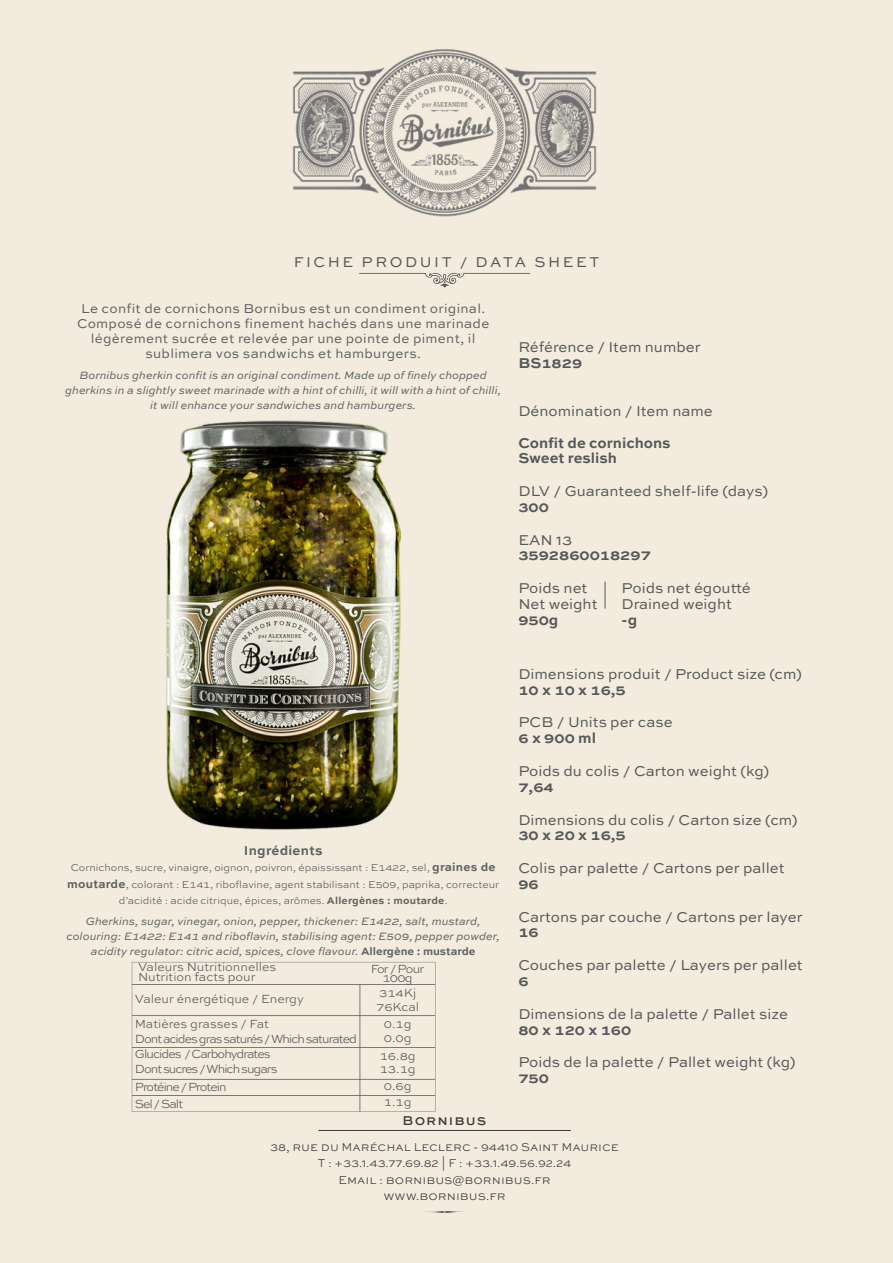
<style>
.page{position:relative;width:893px;height:1263px;background:#f2ebde}
.page>*{position:absolute;margin:0;border:0;box-sizing:border-box;transform-origin:0 0}
.t1{font:15px/15.8px "Sweet Sans Pro";color:#565758}
.t2{font:700 15px/15.8px "Sweet Sans Pro";color:#565758}
.t3{font:15px "Sweet Sans Pro";letter-spacing:.17em;color:#565758}
.t4{font:13.5px/15px "Sweet Sans Pro";letter-spacing:.02em;color:#5f6161;text-align:center}
.t5{font:700 13.5px "Sweet Sans Pro";letter-spacing:.02em;color:#5f6161}
.t6{font:500 13.5px "Sweet Sans Pro";letter-spacing:.075em;color:#3c3c3c}
.t7{font:300 12.45px/16.5px "Sweet Sans Pro";letter-spacing:-.02em;color:#565758}
.t8{font:300 12.45px/15.1px "Sweet Sans Pro";letter-spacing:-.08em;color:#565758}
.t9{font:300 12.45px/24.9px "Sweet Sans Pro";color:#565758}
.t10{font:300 12px/16.5px "Sweet Sans Pro";color:#3c3c3c;text-align:center}
.t11{font:italic 11.25px/15px "Sweet Sans Pro";color:#5f6161;text-align:center}
.t12{font:300 10.5px/16.5px "Sweet Sans Pro";color:#565758;text-align:center}
.s1{font-weight:700;font-size:12px;color:#5f6161}
.s2{font-weight:700;color:#5f6161}
.s3{font-weight:700;font-style:normal}
</style>
<div class="page">
<svg style="left:359px;top:273px;width:171px;height:14px"></svg>
<hr style="left:319px;top:1130px;width:251px;height:1px;background:#3c3c3c">
<img style="left:292px;top:49px;width:305px;height:168px">
<svg style="left:605px;top:582px;width:1px;height:27px"></svg>
<svg style="left:132px;top:962px;width:303px;height:150px"></svg>
<img style="left:166px;top:421px;width:234px;height:408px">
<p class="t3" style="left:294px;top:251px;width:307px">FICHE PRODUIT / DATA SHEET</p>
<p class="t4" style="left:77px;top:301px;width:414px">Le confit de cornichons Bornibus est un condiment original.<br>Composé de cornichons finement hachés dans une marinade légèrement sucrée et relevée par une pointe de piment, il sublimera vos sandwichs et hamburgers.</p>
<p class="t11" style="left:65px;top:367px;width:437px">Bornibus gherkin confit is an original condiment. Made up of finely chopped gherkins in a slightly sweet marinade with a hint of chilli, it will with a hint of chilli, it will enhance your sandwiches and hamburgers.</p>
<p class="t5" style="left:244px;top:840px;width:80px">Ingrédients</p>
<p class="t12" style="left:67px;top:859px;width:434px">Cornichons, sucre, vinaigre, oignon, poivron, épaississant : E1422, sel, <span class="s1">graines de moutarde</span>, colorant : E141, riboflavine, agent stabilisant : E509, paprika, correcteur d’acidité : acide citrique, épices, arômes. <span class="s2">Allergènes : moutarde</span>.</p>
<p class="t11" style="left:66px;top:913px;width:435px">Gherkins, sugar, vinegar, onion, pepper, thickener: E1422, salt, mustard, colouring: E1422: E141 and riboflavin, stabilising agent: E509, pepper powder, acidity regulator: citric acid, spices, clove flavour. <span class="s3">Allergène : mustarde</span></p>
<p class="t7" style="left:138px;top:962px;width:140px;line-height:9.6px">Valeurs Nutritionnelles<br>Nutrition facts pour</p>
<p class="t9" style="left:135px;top:986px;width:170px">Valeur énergétique / Energy<br>Matières grasses / Fat</p>
<p class="t8" style="left:135px;top:1030px;width:224px">Dont acides gras saturés / Which saturated<br>Glucides / Carbohydrates<br>Dont sucres / Which sugars</p>
<p class="t7" style="left:135px;top:1078px;width:93px">Protéine / Protein<br>Sel / Salt</p>
<p class="t7" style="left:371px;top:963px;width:55px;line-height:9.6px;text-align:center">For / Pour<br>100g</p>
<p class="t9" style="left:376px;top:986px;width:45px;line-height:13.8px">314Kj<br>76Kcal</p>
<p class="t7" style="left:384px;top:1016px;width:29px;line-height:13.8px">0.1g<br>0.0g</p>
<p class="t7" style="left:380px;top:1048px;width:37px;line-height:13.8px">16.8g<br>13.1g</p>
<p class="t7" style="left:384px;top:1077px;width:29px">0.6g<br>1.1g</p>
<p class="t1" style="left:518px;top:338px;width:184px">Référence / Item number</p>
<p class="t2" style="left:518px;top:354px;width:65px">BS1829</p>
<p class="t1" style="left:518px;top:403px;width:196px">Dénomination / Item name</p>
<p class="t2" style="left:518px;top:434px;width:154px">Confit de cornichons<br>Sweet reslish</p>
<p class="t1" style="left:518px;top:483px;width:251px">DLV / Guaranteed shelf-life (days)</p>
<p class="t2" style="left:518px;top:498px;width:32px">300</p>
<p class="t1" style="left:518px;top:531px;width:55px">EAN 13</p>
<p class="t2" style="left:518px;top:547px;width:134px">3592860018297</p>
<p class="t1" style="left:518px;top:580px;width:81px">Poids net<br>Net weight</p>
<p class="t2" style="left:518px;top:611px;width:42px">950g</p>
<p class="t1" style="left:622px;top:580px;width:131px">Poids net égoutté<br>Drained weight</p>
<p class="t2" style="left:622px;top:611px;width:17px">-g</p>
<p class="t1" style="left:518px;top:665px;width:285px">Dimensions produit / Product size (cm)</p>
<p class="t2" style="left:518px;top:681px;width:109px">10 x 10 x 16,5</p>
<p class="t1" style="left:518px;top:714px;width:156px">PCB / Units per case</p>
<p class="t2" style="left:518px;top:729px;width:79px">6 x 900 ml</p>
<p class="t1" style="left:518px;top:762px;width:252px">Poids du colis / Carton weight (kg)</p>
<p class="t2" style="left:518px;top:778px;width:37px">7,64</p>
<p class="t1" style="left:518px;top:811px;width:281px">Dimensions du colis / Carton size (cm)</p>
<p class="t2" style="left:518px;top:826px;width:109px">30 x 20 x 16,5</p>
<p class="t1" style="left:518px;top:860px;width:268px">Colis par palette / Cartons per pallet</p>
<p class="t2" style="left:518px;top:875px;width:22px">96</p>
<p class="t1" style="left:518px;top:908px;width:286px">Cartons par couche / Cartons per layer</p>
<p class="t2" style="left:518px;top:923px;width:22px">16</p>
<p class="t1" style="left:518px;top:957px;width:286px">Couches par palette / Layers per pallet</p>
<p class="t2" style="left:518px;top:972px;width:12px">6</p>
<p class="t1" style="left:518px;top:1005px;width:271px">Dimensions de la palette / Pallet size</p>
<p class="t2" style="left:518px;top:1021px;width:114px">80 x 120 x 160</p>
<p class="t1" style="left:518px;top:1054px;width:279px">Poids de la palette / Pallet weight (kg)</p>
<p class="t2" style="left:518px;top:1069px;width:32px">750</p>
<p class="t6" style="left:403px;top:1111px;width:85px">Bornibus</p>
<p class="t10" style="left:270px;top:1138px;width:350px">38, rue du Maréchal Leclerc - 94410 Saint Maurice T : +33.1.43.77.69.82 | F : +33.1.49.56.92.24<br>Email : bornibus@bornibus.fr<br>www.bornibus.fr</p>
</div>
